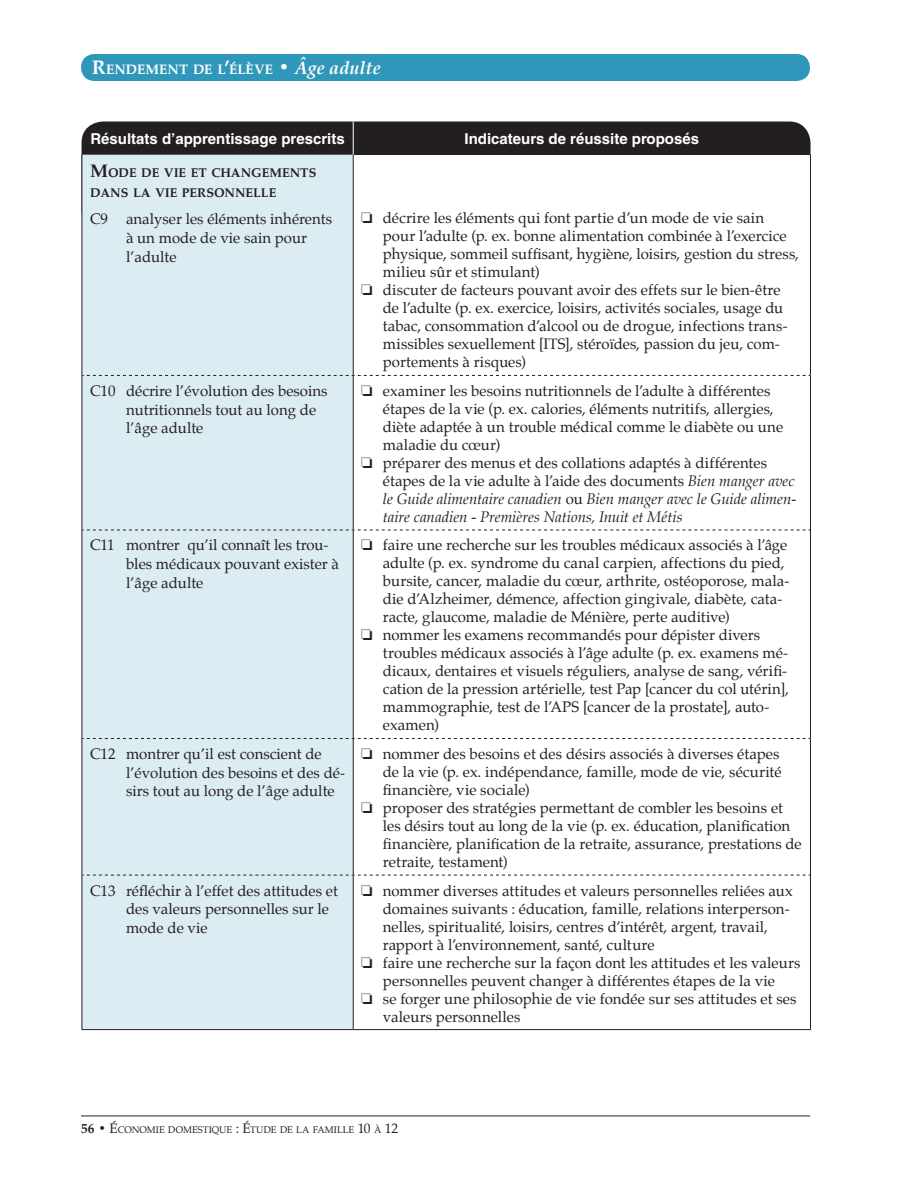
<style>
.page{position:relative;width:918px;height:1188px;background:#fff}
.page>*{position:absolute;margin:0;border:0;box-sizing:border-box;transform-origin:0 0}
.Body_Checkbox_bullet{font:15px/18px "Palatino";color:#231f20}
.Bullet_RAP{font:15px/18.8px "Palatino";color:#231f20}
.Body_Checkbox_bullet-2{font:italic 15px/18px "Palatino";color:#231f20}
.AI_table_head{font:700 15px "Helvetica";color:#fff}
.t1{font:700 13.65px "Palatino";color:#fff}
.B_Head{font:700 12.6px/19.5px "Palatino";color:#231f20}
.t2{font:9.45px "Palatino";color:#231f20}
.s1{font-size:19.5px}
.s2{font-style:italic;font-size:18px}
.s3{font-size:18px}
.s4{font-style:normal}
.s5{font-weight:700;font-size:13.5px}
.s6{font-size:13.5px}
</style>
<div class="page">
<div style="left:81px;top:54px;width:729px;height:27px;background:#2f97b9;border-radius:14px"></div>
<hr style="left:81px;top:1116px;width:729px;height:1px;background:#231f20">
<div style="left:82px;top:122px;width:729px;height:110px;background:#231f20;border-radius:22px"></div>
<div style="left:83px;top:155px;width:270px;height:874px;background:#dcecf3"></div>
<div style="left:353px;top:155px;width:457px;height:220px;background:#fff"></div>
<hr style="left:82px;top:375px;width:1px;height:155px;background:#231f20">
<hr style="left:353px;top:376px;width:1px;height:154px;background:#231f20">
<hr style="left:810px;top:375px;width:1px;height:155px;background:#231f20">
<hr style="left:82px;top:530px;width:1px;height:209px;background:#231f20">
<hr style="left:353px;top:530px;width:1px;height:208px;background:#231f20">
<hr style="left:810px;top:530px;width:1px;height:209px;background:#231f20">
<hr style="left:82px;top:739px;width:1px;height:136px;background:#231f20">
<hr style="left:353px;top:739px;width:1px;height:136px;background:#231f20">
<hr style="left:810px;top:739px;width:1px;height:136px;background:#231f20">
<hr style="left:82px;top:875px;width:1px;height:154px;background:#231f20">
<hr style="left:353px;top:875px;width:1px;height:154px;background:#231f20">
<hr style="left:810px;top:875px;width:1px;height:154px;background:#231f20">
<hr style="left:82px;top:155px;width:1px;height:220px;background:#231f20">
<hr style="left:353px;top:155px;width:1px;height:220px;background:#231f20">
<hr style="left:810px;top:155px;width:1px;height:220px;background:#231f20">
<svg style="left:82px;top:375px;width:728px;height:1px"></svg>
<svg style="left:82px;top:530px;width:728px;height:1px"></svg>
<svg style="left:82px;top:738px;width:728px;height:1px"></svg>
<svg style="left:82px;top:875px;width:728px;height:1px"></svg>
<hr style="left:82px;top:1029px;width:271px;height:1px;background:#231f20">
<hr style="left:353px;top:1029px;width:458px;height:1px;background:#231f20">
<hr style="left:353px;top:122px;width:1px;height:33px;background:#fff">
<p class="t1" style="left:92px;top:61px;width:290px"><span class="s1">R</span>ENDEMENT DE L<span class="s1">’</span>ÉLÈVE <span class="s1">•</span> <span class="s2">Âge adulte</span></p>
<p class="AI_table_head" style="left:90px;top:129px;width:256px">Résultats d’apprentissage prescrits</p>
<p class="AI_table_head" style="left:465px;top:129px;width:236px">Indicateurs de réussite proposés</p>
<p class="B_Head" style="left:90px;top:164px;width:228px"><span class="s3">M</span>ODE DE VIE ET CHANGEMENTS<br>DANS LA VIE PERSONNELLE</p>
<p class="Bullet_RAP" style="left:126px;top:211px;width:208px;text-indent:-36px">C9 analyser les éléments inhérents à un mode de vie sain pour l’adulte</p>
<p class="Body_Checkbox_bullet" style="left:383px;top:210px;width:418px;text-indent:-22px">❏ décrire les éléments qui font partie d’un mode de vie sain pour l’adulte (p. ex. bonne alimentation combinée à l’exercice physique, sommeil suffisant, hygiène, loisirs, gestion du stress, milieu sûr et stimulant)</p>
<p class="Body_Checkbox_bullet" style="left:383px;top:282px;width:406px;text-indent:-22px">❏ discuter de facteurs pouvant avoir des effets sur le bien-être de l’adulte (p. ex. exercice, loisirs, activités sociales, usage du tabac, consommation d’alcool ou de drogue, infections trans&shy;missibles sexuellement [ITS], stéroïdes, passion du jeu, com&shy;portements à risques)</p>
<p class="Bullet_RAP" style="left:126px;top:383px;width:203px;text-indent:-36px">C10 décrire l’évolution des besoins nutritionnels tout au long de l’âge adulte</p>
<p class="Body_Checkbox_bullet" style="left:383px;top:383px;width:402px;text-indent:-22px">❏ examiner les besoins nutritionnels de l’adulte à différentes étapes de la vie (p. ex. calories, éléments nutritifs, allergies, diète adaptée à un trouble médical comme le diabète ou une maladie du cœur)</p>
<p class="Body_Checkbox_bullet-2" style="left:383px;top:455px;width:415px;text-indent:-22px">❏ <span class="s4">préparer des menus et des collations adaptés à différentes étapes de la vie adulte à l’aide des documents</span> Bien manger avec le Guide alimentaire canadien <span class="s4">ou</span> Bien manger avec le Guide alimen&shy;taire canadien - Premières Nations, Inuit et Métis</p>
<p class="Bullet_RAP" style="left:126px;top:537px;width:215px;text-indent:-36px">C11 montrer qu’il connaît les trou&shy;bles médicaux pouvant exister à l’âge adulte</p>
<p class="Body_Checkbox_bullet" style="left:383px;top:538px;width:408px;text-indent:-22px">❏ faire une recherche sur les troubles médicaux associés à l’âge adulte (p. ex. syndrome du canal carpien, affections du pied, bursite, cancer, maladie du cœur, arthrite, ostéoporose, mala&shy;die d’Alzheimer, démence, affection gingivale, diabète, cata&shy;racte, glaucome, maladie de Ménière, perte auditive)</p>
<p class="Body_Checkbox_bullet" style="left:383px;top:628px;width:408px;text-indent:-22px">❏ nommer les examens recommandés pour dépister divers troubles médicaux associés à l’âge adulte (p. ex. examens mé&shy;dicaux, dentaires et visuels réguliers, analyse de sang, vérifi&shy;cation de la pression artérielle, test Pap [cancer du col utérin], mammographie, test de l’APS [cancer de la prostate], auto&shy;examen)</p>
<p class="Bullet_RAP" style="left:126px;top:746px;width:221px;text-indent:-36px">C12 montrer qu’il est conscient de l’évolution des besoins et des dé&shy;sirs tout au long de l’âge adulte</p>
<p class="Body_Checkbox_bullet" style="left:383px;top:746px;width:400px;text-indent:-22px">❏ nommer des besoins et des désirs associés à diverses étapes de la vie (p. ex. indépendance, famille, mode de vie, sécurité financière, vie sociale)</p>
<p class="Body_Checkbox_bullet" style="left:383px;top:800px;width:420px;text-indent:-22px">❏ proposer des stratégies permettant de combler les besoins et les désirs tout au long de la vie (p. ex. éducation, planification financière, planification de la retraite, assurance, prestations de retraite, testament)</p>
<p class="Bullet_RAP" style="left:126px;top:882px;width:213px;text-indent:-36px">C13 réfléchir à l’effet des attitudes et des valeurs personnelles sur le mode de vie</p>
<p class="Body_Checkbox_bullet" style="left:383px;top:883px;width:411px;text-indent:-22px">❏ nommer diverses attitudes et valeurs personnelles reliées aux domaines suivants : éducation, famille, relations interperson&shy;nelles, spiritualité, loisirs, centres d’intérêt, argent, travail, rapport à l’environnement, santé, culture</p>
<p class="Body_Checkbox_bullet" style="left:361px;top:955px;width:441px;text-align:center">❏ faire une recherche sur la façon dont les attitudes et les valeurs personnelles peuvent changer à différentes étapes de la vie</p>
<p class="Body_Checkbox_bullet" style="left:383px;top:991px;width:415px;text-indent:-22px">❏ se forger une philosophie de vie fondée sur ses attitudes et ses valeurs personnelles</p>
<p class="t2" style="left:81px;top:1123px;width:319px"><span class="s5">56 •</span> <span class="s6">É</span>CONOMIE DOMESTIQUE <span class="s6">: É</span>TUDE DE LA FAMILLE <span class="s6">10</span> À <span class="s6">12</span></p>
</div>
